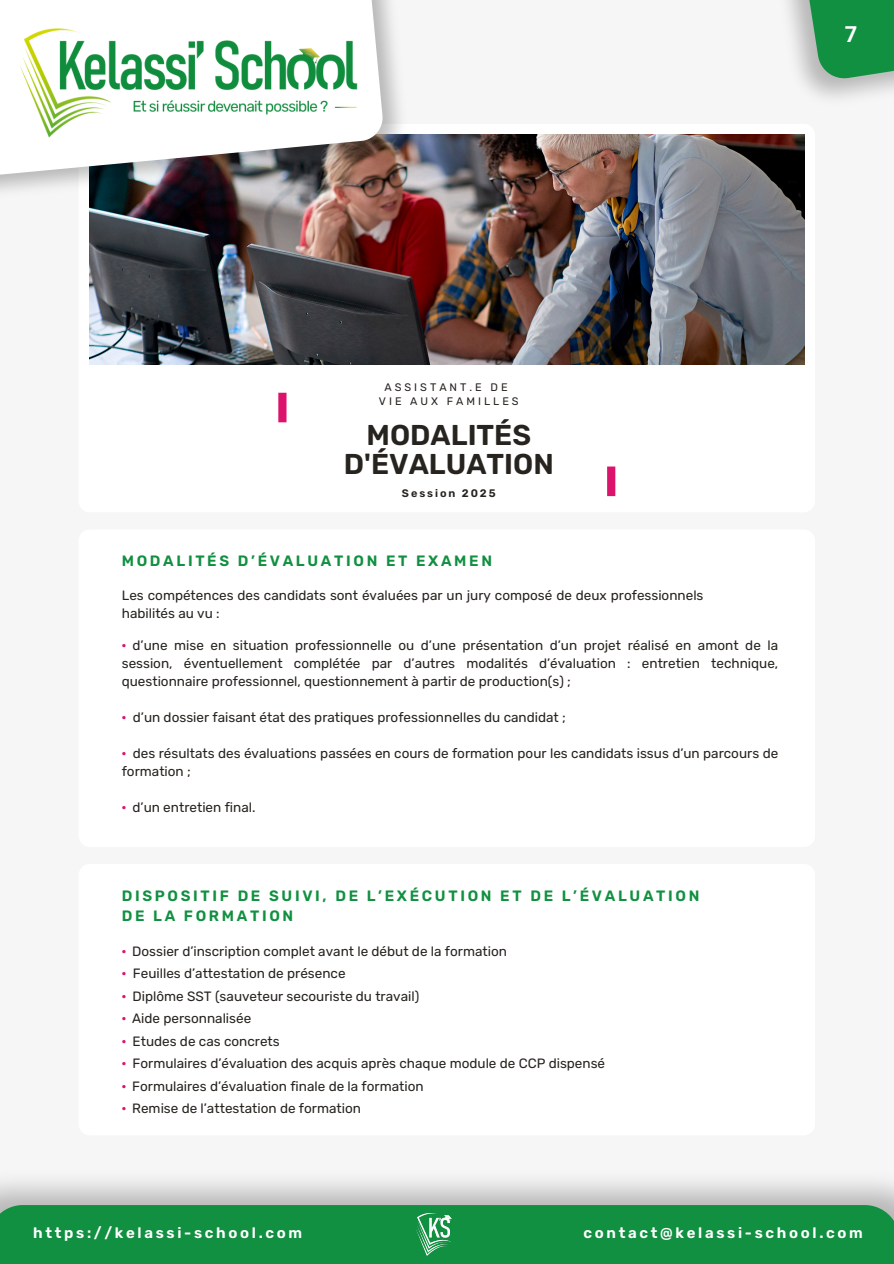
<style>
.page{position:relative;width:894px;height:1264px;background:#fff}
.page>*{position:absolute;margin:0;border:0;box-sizing:border-box;transform-origin:0 0}
.t1{font:600 28.65px/29.7px "Rubik";color:#27231f;text-align:center}
.t2{font:700 21.9px "Roboto";color:#fff}
.t3{font:600 15px/20.2px "Rubik";letter-spacing:.18em;color:#109040}
.t4{font:600 15px "Rubik";letter-spacing:.18em;color:#fff}
.t5{font:13.5px/18px "Rubik";color:#27231f}
.t6{font:600 13.5px "Rubik";color:#dc136c}
.t7{font:10.95px/14.5px "Rubik";letter-spacing:.275em;color:#27231f;text-align:center}
.t8{font:600 10.95px "Rubik";letter-spacing:.18em;color:#27231f}
.s1{font-weight:600;color:#dc136c}
</style>
<div class="page">
<div style="left:0;top:0;width:893px;height:1263px;background:#f6f6f6"></div>
<svg style="left:783px;top:0;width:110px;height:82px;background:#58aa76"></svg>
<div style="left:79px;top:124px;width:735px;height:388px;background:#fff;border-radius:11px"></div>
<img style="left:89px;top:134px;width:715px;height:230px">
<img style="left:89px;top:0;width:331px;height:230px">
<img style="left:0;top:0;width:384px;height:196px">
<img style="left:5px;top:6px;width:367px;height:140px">
<div style="left:79px;top:863px;width:735px;height:272px;background:#fff;border-radius:11px"></div>
<div style="left:0;top:1204px;width:893px;height:59px;background:#109040"></div>
<img style="left:406px;top:1207px;width:54px;height:51px">
<div style="left:79px;top:529px;width:735px;height:318px;background:#fff;border-radius:11px"></div>
<div style="left:278px;top:393px;width:8px;height:29px;background:#dc136c"></div>
<div style="left:607px;top:466px;width:8px;height:30px;background:#dc136c"></div>
<p class="t2" style="left:844px;top:22px;width:14px">7</p>
<h4 class="t7" style="left:379px;top:379px;width:141px">ASSISTANT.E DE<br>VIE AUX FAMILLES</h4>
<h4 class="t1" style="left:344px;top:420px;width:211px">MODALITÉS<br>D'ÉVALUATION</h4>
<h4 class="t8" style="left:402px;top:486px;width:95px">Session 2025</h4>
<p class="t3" style="left:122px;top:550px;width:371px">MODALITÉS D’ÉVALUATION ET EXAMEN</p>
<p class="t5" style="left:122px;top:586px;width:583px">Les compétences des candidats sont évaluées par un jury composé de deux professionnels habilités au vu :</p>
<h5 class="t5" style="left:122px;top:636px;width:657px;text-align:justify"><span class="s1">·</span> d’une mise en situation professionnelle ou d’une présentation d’un projet réalisé en amont de la session, éventuellement complétée par d’autres modalités d’évaluation : entretien technique, questionnaire professionnel, questionnement à partir de production(s) ;</h5>
<h1 class="t5" style="left:122px;top:708px;width:445px"><span class="s1">·</span> d’un dossier faisant état des pratiques professionnelles du candidat ;</h1>
<p class="t6" style="left:122px;top:745px;width:6px">·</p>
<h2 class="t5" style="left:122px;top:744px;width:657px;text-indent:11px">des résultats des évaluations passées en cours de formation pour les candidats issus d’un parcours de formation ;</h2>
<h2 class="t6" style="left:122px;top:799px;width:6px">·</h2>
<h4 class="t5" style="left:132px;top:798px;width:124px">d’un entretien final.</h4>
<p class="t3" style="left:122px;top:885px;width:579px">DISPOSITIF DE SUIVI, DE L’EXÉCUTION ET DE L’ÉVALUATION<br>DE LA FORMATION</p>
<h4 class="t5" style="left:122px;top:942px;width:386px"><span class="s1">·</span> Dossier d’inscription complet avant le début de la formation</h4>
<h2 class="t5" style="left:122px;top:964px;width:225px"><span class="s1">·</span> Feuilles d’attestation de présence</h2>
<h4 class="t6" style="left:122px;top:988px;width:6px">·</h4>
<h4 class="t5" style="left:122px;top:984px;width:299px;line-height:22.5px;text-indent:11px">Diplôme SST (sauveteur secouriste du travail) <span class="s1">·</span> Aide personnalisée</h4>
<h4 class="t6" style="left:122px;top:1033px;width:6px">·</h4>
<h4 class="t5" style="left:132px;top:1032px;width:149px">Etudes de cas concrets</h4>
<h4 class="t6" style="left:122px;top:1055px;width:6px">·</h4>
<h4 class="t5" style="left:122px;top:1052px;width:484px;line-height:22.5px;text-indent:11px">Formulaires d’évaluation des acquis après chaque module de CCP dispensé <span class="s1">·</span> Formulaires d’évaluation finale de la formation</h4>
<h4 class="t5" style="left:122px;top:1099px;width:240px"><span class="s1">·</span> Remise de l’attestation de formation</h4>
<p class="t4" style="left:33px;top:1224px;width:270px">https://kelassi-school.com</p>
<p class="t4" style="left:583px;top:1224px;width:281px">contact@kelassi-school.com</p>
</div>
